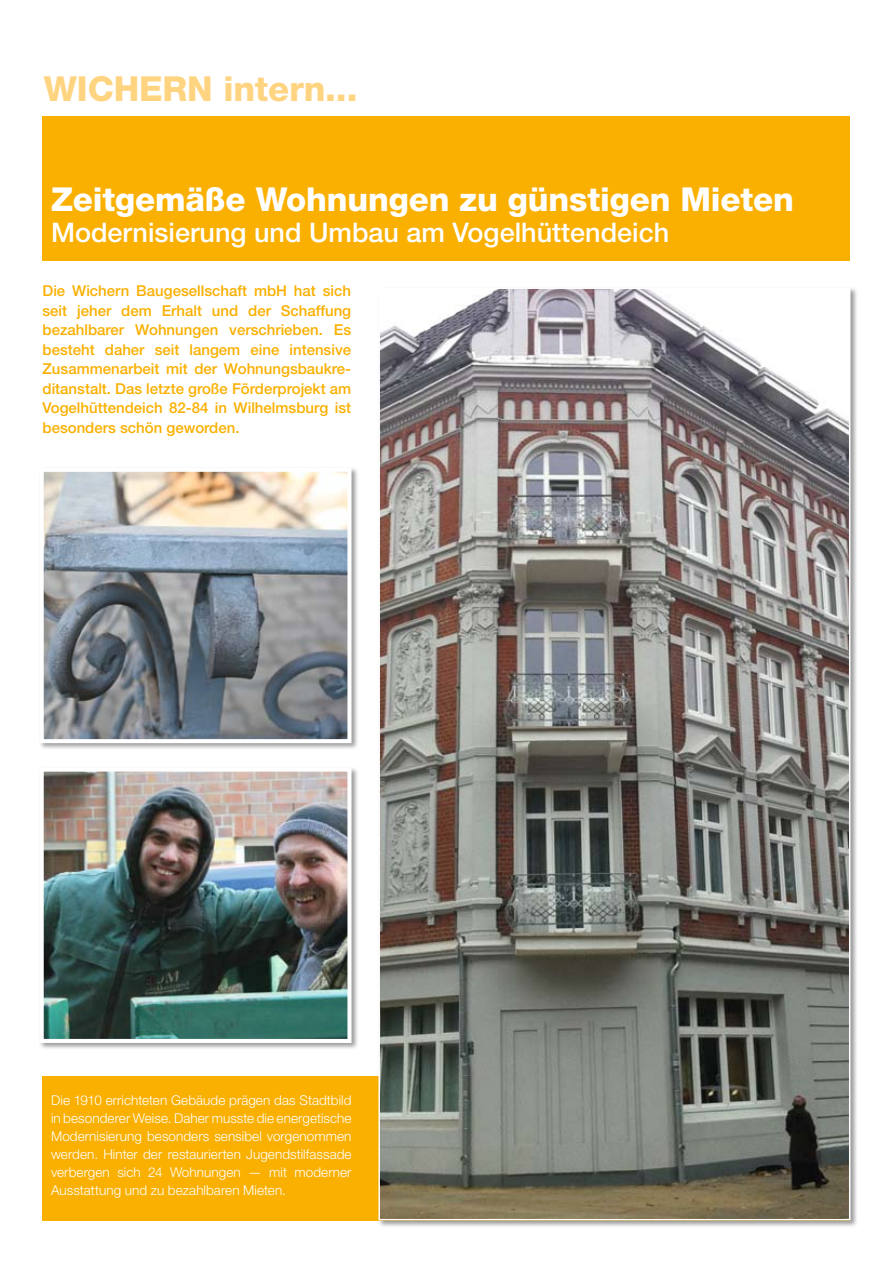
<style>
.page{position:relative;width:893px;height:1263px;background:#fff}
.page>*{position:absolute;margin:0;border:0;box-sizing:border-box;transform-origin:0 0}
.t1{font:800 34.5px "Helvetica Neue LT Pro";letter-spacing:-.005em;color:#ffd481}
.t2{font:800 33px "Helvetica Neue LT Pro";letter-spacing:-.005em;color:#fff}
.t3{font:500 27px "Helvetica Neue LT Pro";color:#fff}
.t4{font:500 15px/19.5px "Helvetica Neue LT Pro";color:#fab000;text-align:justify}
.t5{font:300 13.5px/18px "Helvetica Neue LT Pro";letter-spacing:.005em;color:#fff;text-align:justify}
</style>
<div class="page">
<div style="left:43px;top:1076px;width:807px;height:144px;background:#fab000"></div>
<div style="left:43px;top:116px;width:807px;height:145px;background:#fab000"></div>
<div style="left:377px;top:286px;width:481px;height:942px;background:#000;opacity:.4"></div>
<img style="left:381px;top:290px;width:466px;height:927px">
<div style="left:38px;top:466px;width:321px;height:285px;background:#000;opacity:.4"></div>
<img style="left:45px;top:473px;width:301px;height:265px">
<div style="left:40px;top:468px;width:311px;height:275px;border:4px solid #fff"></div>
<div style="left:38px;top:766px;width:321px;height:284px;background:#000;opacity:.4"></div>
<img style="left:45px;top:772px;width:301px;height:266px">
<div style="left:40px;top:767px;width:311px;height:276px;border:4px solid #fff"></div>
<h1 class="t1" style="left:44px;top:68px;width:315px">WICHERN intern...</h1>
<h2 class="t2" style="left:51px;top:179px;width:744px">Zeitgemäße Wohnungen zu günstigen Mieten</h2>
<h3 class="t3" style="left:51px;top:216px;width:620px">Modernisierung und Umbau am Vogelhüttendeich</h3>
<p class="t4" style="left:43px;top:281px;width:310px">Die Wichern Baugesellschaft mbH hat sich seit jeher dem Erhalt und der Schaffung bezahlbarer Wohnungen verschrieben. Es besteht daher seit langem eine intensive Zusammenarbeit mit der Wohnungsbaukre&shy;ditanstalt. Das letzte große Förderprojekt am Vogelhüttendeich 82-84 in Wilhelmsburg ist besonders schön geworden.</p>
<p class="t5" style="left:51px;top:1091px;width:302px">Die 1910 errichteten Gebäude prägen das Stadtbild in besonderer Weise. Daher musste die energetische Modernisierung besonders sensibel vorgenommen werden. Hinter der restaurierten Jugendstilfassade verbergen sich 24 Wohnungen — mit moderner Ausstattung und zu bezahlbaren Mieten.</p>
</div>
